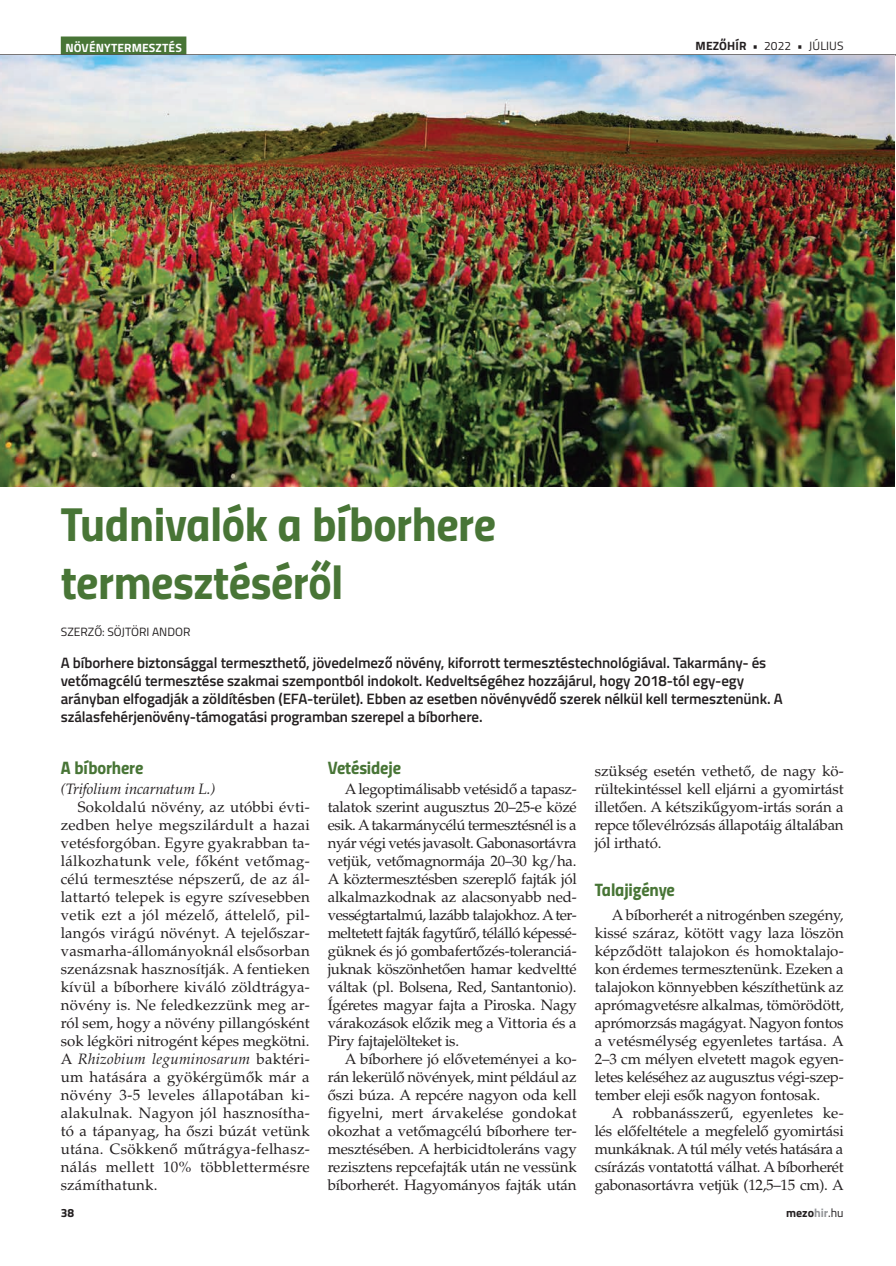
<style>
.page{position:relative;width:896px;height:1266px;background:#fff}
.page>*{position:absolute;margin:0;border:0;box-sizing:border-box;transform-origin:0 0}
.NÖVTERM_főcím{font:48px "Titillium Bold Upright";letter-spacing:-.01em;color:#487536}
.NÖVTERM-alcím{font:18px "Titillium Bold Upright";letter-spacing:-.01em;color:#487536}
.NORMAL-3_HASAB{font:15px/18px "Palatino LT Std";letter-spacing:-.015em;color:#231f20;text-align:justify}
.Lead_01_FLEKK{font:600 15px/18px "Titillium";letter-spacing:-.01em;color:#231f20}
.NORMAL-3_HASAB-2{font:italic 15px "Palatino LT Std";letter-spacing:-.01em;color:#231f20}
.SZERZŐ{font:12px "Titillium";color:#231f20}
.t1{font:700 12px "Titillium";letter-spacing:.01em;color:#fff}
.t2{font:700 12px "Titillium";color:#231f20}
.s1{font-weight:700}
.s2{font-style:italic}
.s3{color:#939598}
.s4{font-weight:400}
</style>
<div class="page">
<div style="left:61px;top:36px;width:125px;height:18px;background:#487536"></div>
<hr style="left:0;top:54px;width:894px;height:1px;background:#231f20">
<img style="left:0;top:55px;width:894px;height:431px">
<p class="t1" style="left:65px;top:38px;width:118px">NÖVÉNYTERMESZTÉS</p>
<p class="SZERZŐ" style="left:695px;top:37px;width:149px"><span class="s1">MEZŐHÍR</span> • 2022 • JÚLIUS</p>
<p class="NÖVTERM_főcím" style="left:61px;top:487px;width:436px">Tudnivalók a bíborhere</p>
<p class="NÖVTERM_főcím" style="left:61px;top:544px;width:284px">termesztéséről</p>
<p class="SZERZŐ" style="left:61px;top:623px;width:131px">SZERZŐ: SÖJTÖRI ANDOR</p>
<p class="Lead_01_FLEKK" style="left:61px;top:652px;width:723px">A bíborhere biztonsággal termeszthető, jövedelmező növény, kiforrott termesztéstechnológiával. Takarmány- és vetőmagcélú termesztése szakmai szempontból indokolt. Kedveltségéhez hozzájárul, hogy 2018-tól egy-egy arányban elfogadják a zöldítésben (EFA-terület). Ebben az esetben növényvédő szerek nélkül kell termesztenünk. A szálasfehérjenövény-támogatási programban szerepel a bíborhere.</p>
<p class="NÖVTERM-alcím" style="left:61px;top:753px;width:84px">A bíborhere</p>
<p class="NORMAL-3_HASAB-2" style="left:61px;top:779px;width:156px">(Trifolium incarnatum L.)</p>
<p class="NORMAL-3_HASAB" style="left:61px;top:797px;width:250px;text-indent:17px">Sokoldalú növény, az utóbbi évti&shy;zedben helye megszilárdult a hazai vetésforgóban. Egyre gyakrabban ta&shy;lálkozhatunk vele, főként vetőmag&shy;célú termesztése népszerű, de az ál&shy;lattartó telepek is egyre szívesebben vetik ezt a jól mézelő, áttelelő, pil&shy;langós virágú növényt. A tejelőszar&shy;vasmarha-állományoknál elsősorban szenázsnak hasznosítják. A fentieken kívül a bíborhere kiváló zöldtrágya&shy;növény is. Ne feledkezzünk meg ar&shy;ról sem, hogy a növény pillangósként sok légköri nitrogént képes megkötni.<br>A <span class="s2">Rhizobium leguminosarum</span> baktéri&shy;um hatására a gyökérgümők már a növény 3-5 leveles állapotában ki&shy;alakulnak. Nagyon jól hasznosítha&shy;tó a tápanyag, ha őszi búzát vetünk utána. Csökkenő műtrágya-felhasz&shy;nálás mellett 10% többlettermésre számíthatunk.</p>
<p class="NÖVTERM-alcím" style="left:328px;top:753px;width:75px">Vetésideje</p>
<p class="NORMAL-3_HASAB" style="left:328px;top:779px;width:250px;text-indent:17px">A legoptimálisabb vetésidő a tapasz&shy;talatok szerint augusztus 20–25-e közé esik. A takarmánycélú termesztésnél is a nyár végi vetés javasolt. Gabonasortávra vetjük, vetőmagnormája 20–30 kg/ha.<br>A köztermesztésben szereplő fajták jól alkalmazkodnak az alacsonyabb ned&shy;vességtartalmú, lazább talajokhoz. A ter&shy;meltetett fajták fagytűrő, télálló képessé&shy;güknek és jó gombafertőzés-toleranciá&shy;juknak köszönhetően hamar kedveltté váltak (pl. Bolsena, Red, Santantonio).<br>Ígéretes magyar fajta a Piroska. Nagy várakozások előzik meg a Vittoria és a Piry fajtajelölteket is.</p>
<p class="NORMAL-3_HASAB" style="left:328px;top:1049px;width:250px;text-indent:17px">A bíborhere jó előveteményei a ko&shy;rán lekerülő növények, mint például az őszi búza. A repcére nagyon oda kell figyelni, mert árvakelése gondokat okozhat a vetőmagcélú bíborhere ter&shy;mesztésében. A herbicidtoleráns vagy rezisztens repcefajták után ne vessünk bíborherét. Hagyományos fajták után</p>
<p class="NORMAL-3_HASAB" style="left:594px;top:761px;width:250px">szükség esetén vethető, de nagy kö&shy;rültekintéssel kell eljárni a gyomirtást illetően. A kétszikűgyom-irtás során a repce tőlevélrózsás állapotáig általában jól irtható.</p>
<p class="NÖVTERM-alcím" style="left:594px;top:875px;width:82px">Talajigénye</p>
<p class="NORMAL-3_HASAB" style="left:594px;top:905px;width:250px;text-indent:17px">A bíborherét a nitrogénben szegény, kissé száraz, kötött vagy laza löszön képződött talajokon és homoktalajo&shy;kon érdemes termesztenünk. Ezeken a talajokon könnyebben készíthetünk az aprómagvetésre alkalmas, tömörödött, aprómorzsás magágyat. Nagyon fontos a vetésmélység egyenletes tartása. A 2–3 cm mélyen elvetett magok egyen&shy;letes keléséhez az augusztus végi-szep&shy;tember eleji esők nagyon fontosak.</p>
<p class="NORMAL-3_HASAB" style="left:594px;top:1103px;width:250px;text-indent:17px">A robbanásszerű, egyenletes ke&shy;lés előfeltétele a megfelelő gyomirtási munkáknak. A túl mély vetés hatására a csírázás vontatottá válhat. A bíborherét gabonasortávra vetjük (12,5–15 cm). A</p>
<p class="t2" style="left:61px;top:1203px;width:15px">38</p>
<p class="t2" style="left:786px;top:1203px;width:59px">mezo<span class="s3">hir</span><span class="s4">.hu</span></p>
</div>
